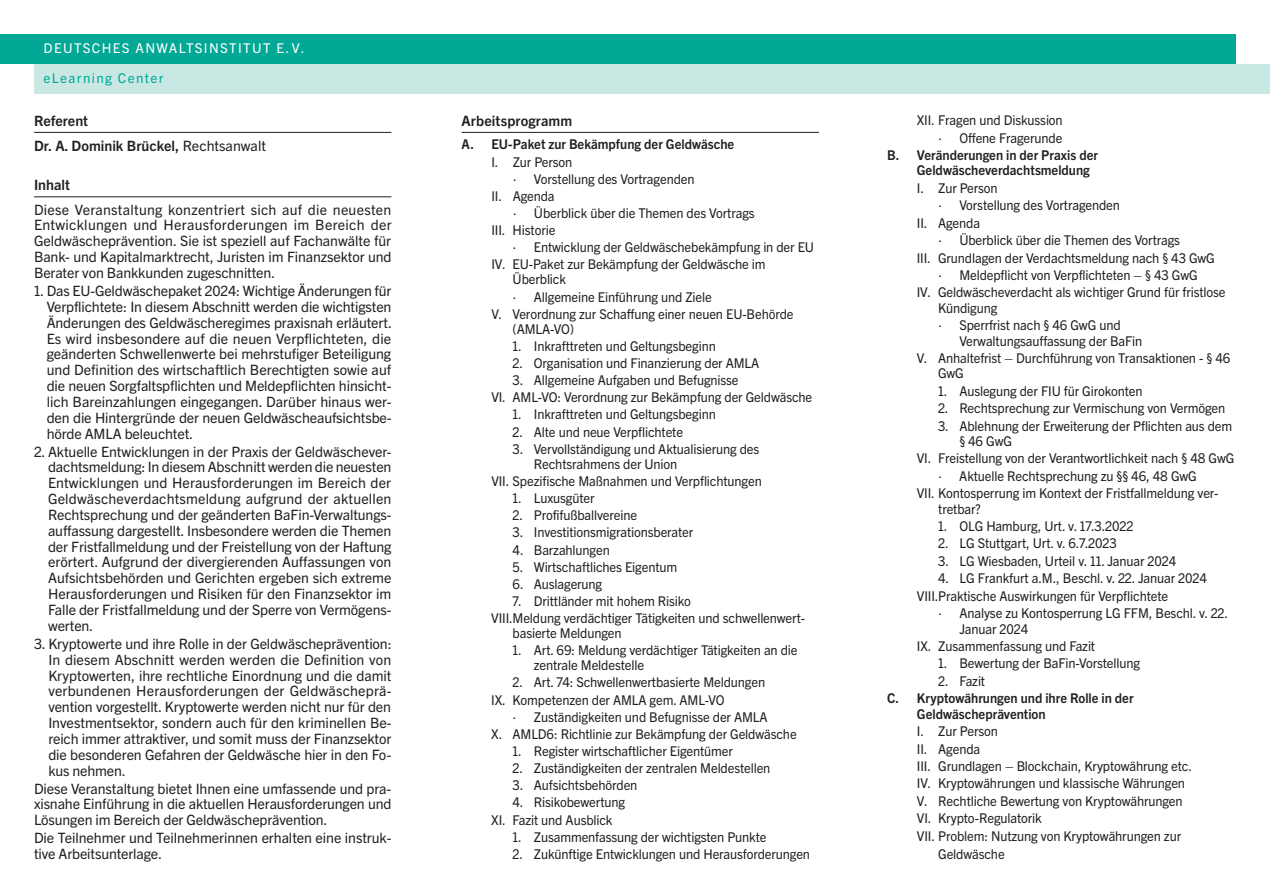
<style>
.page{position:relative;width:1270px;height:893px;background:#fff}
.page>*{position:absolute;margin:0;border:0;box-sizing:border-box;transform-origin:0 0}
.t1{font:14.25px/15.9px "Trade Gothic Next LT Pro";letter-spacing:-.01em;color:#231f20;text-align:justify}
.t2{font:700 14.25px/24.8px "Trade Gothic Next LT Pro";color:#231f20}
.t3{font:13.5px/17.1px "Trade Gothic Next LT Pro";letter-spacing:-.01em;color:#231f20;scale:.96 1}
.t4{font:700 13.5px/15.3px "Trade Gothic Next LT Pro";color:#231f20;scale:.96 1}
.t5{font:13.5px "Trade Gothic Next LT Pro";letter-spacing:.1em;color:#fff}
.t6{font:13.5px "Trade Gothic Next LT Pro";letter-spacing:.1em;color:#00a895}
.s1{font-weight:400}
.s2{font-family:"Meta OT Norm"}
</style>
<div class="page">
<div style="left:34px;top:64px;width:1235px;height:30px;background:#c9e8e4"></div>
<div style="left:0;top:34px;width:1235px;height:30px;background:#00a895"></div>
<hr style="left:461px;top:132px;width:358px;height:1px;background:#231f20">
<hr style="left:34px;top:132px;width:357px;height:1px;background:#231f20">
<hr style="left:34px;top:197px;width:357px;height:1px;background:#231f20">
<p class="t5" style="left:44px;top:39px;width:262px">DEUTSCHES ANWALTSINSTITUT E.V.</p>
<p class="t6" style="left:44px;top:69px;width:121px">eLearning Center</p>
<p class="t2" style="left:34px;top:107px;width:233px">Referent<br>Dr. A. Dominik Brückel, <span class="s1">Rechtsanwalt</span></p>
<p class="t2" style="left:34px;top:172px;width:37px">Inhalt</p>
<p class="t1" style="left:34px;top:201px;width:359px">Diese Veranstaltung konzentriert sich auf die neuesten Entwicklungen und Herausforderungen im Bereich der Geldwäscheprävention. Sie ist speziell auf Fachanwälte für Bank- und Kapitalmarktrecht, Juristen im Finanzsektor und Berater von Bankkunden zugeschnitten.</p>
<p class="t1" style="left:47px;top:282px;width:347px;text-indent:-13px">1. Das EU-Geldwäschepaket 2024: Wichtige Änderungen für Verpflichtete: In diesem Abschnitt werden die wichtigsten Änderungen des Geldwäscheregimes praxisnah erläutert.<br>Es wird insbesondere auf die neuen Verpflichteten, die geänderten Schwellenwerte bei mehrstufiger Beteiligung und Definition des wirtschaftlich Berechtigten sowie auf die neuen Sorgfaltspflichten und Meldepflichten hinsicht&shy;lich Bareinzahlungen eingegangen. Darüber hinaus wer&shy;den die Hintergründe der neuen Geldwäscheaufsichtsbe&shy;hörde AMLA beleuchtet.</p>
<p class="t1" style="left:48px;top:442px;width:345px;text-indent:-14px">2. Aktuelle Entwicklungen in der Praxis der Geldwäschever&shy;dachtsmeldung: In diesem Abschnitt werden die neuesten Entwicklungen und Herausforderungen im Bereich der Geldwäscheverdachtsmeldung aufgrund der aktuellen Rechtsprechung und der geänderten BaFin-Verwaltungs&shy;auffassung dargestellt. Insbesondere werden die Themen der Fristfallmeldung und der Freistellung von der Haftung erörtert. Aufgrund der divergierenden Auffassungen von Aufsichtsbehörden und Gerichten ergeben sich extreme Herausforderungen und Risiken für den Finanzsektor im Falle der Fristfallmeldung und der Sperre von Vermögens&shy;werten.</p>
<p class="t1" style="left:48px;top:635px;width:345px;text-indent:-14px">3. Kryptowerte und ihre Rolle in der Geldwäscheprävention:<br>In diesem Abschnitt werden werden die Definition von Kryptowerten, ihre rechtliche Einordnung und die damit verbundenen Herausforderungen der Geldwäscheprä&shy;vention vorgestellt. Kryptowerte werden nicht nur für den Investmentsektor, sondern auch für den kriminellen Be&shy;reich immer attraktiver, und somit muss der Finanzsektor die besonderen Gefahren der Geldwäsche hier in den Fo&shy;kus nehmen.</p>
<p class="t1" style="left:34px;top:779px;width:359px">Diese Veranstaltung bietet Ihnen eine umfassende und pra&shy;xisnahe Einführung in die aktuellen Herausforderungen und Lösungen im Bereich der Geldwäscheprävention.</p>
<p class="t1" style="left:34px;top:829px;width:359px">Die Teilnehmer und Teilnehmerinnen erhalten eine instruk&shy;tive Arbeitsunterlage.</p>
<p class="t2" style="left:461px;top:107px;width:112px">Arbeitsprogramm</p>
<p class="t4" style="left:461px;top:136px;width:285px">A. EU-Paket zur Bekämpfung der Geldwäsche</p>
<p class="t3" style="left:491px;top:152px;width:86px">I. Zur Person</p>
<p class="t3" style="left:512px;top:169px;width:191px"><span class="s2">·</span> Vorstellung des Vortragenden</p>
<p class="t3" style="left:491px;top:186px;width:67px">II. Agenda</p>
<p class="t3" style="left:512px;top:204px;width:253px"><span class="s2">·</span> Überblick über die Themen des Vortrags</p>
<p class="t3" style="left:491px;top:221px;width:68px">III. Historie</p>
<p class="t3" style="left:512px;top:238px;width:315px"><span class="s2">·</span> Entwicklung der Geldwäschebekämpfung in der EU</p>
<p class="t3" style="left:491px;top:255px;width:287px">IV. EU-Paket zur Bekämpfung der Geldwäsche im</p>
<p class="t3" style="left:512px;top:270px;width:57px">Überblick</p>
<p class="t3" style="left:512px;top:287px;width:209px"><span class="s2">·</span> Allgemeine Einführung und Ziele</p>
<p class="t3" style="left:491px;top:304px;width:316px">V. Verordnung zur Schaffung einer neuen EU-Behörde</p>
<p class="t3" style="left:512px;top:319px;width:66px">(AMLA-VO)</p>
<p class="t3" style="left:512px;top:336px;width:213px">1. Inkrafttreten und Geltungsbeginn</p>
<p class="t3" style="left:512px;top:354px;width:258px">2. Organisation und Finanzierung der AMLA</p>
<p class="t3" style="left:491px;top:371px;width:336px;text-indent:21px">3. Allgemeine Aufgaben und Befugnisse<br>VI. AML-VO: Verordnung zur Bekämpfung der Geldwäsche</p>
<p class="t3" style="left:512px;top:405px;width:213px">1. Inkrafttreten und Geltungsbeginn</p>
<p class="t3" style="left:512px;top:422px;width:179px">2. Alte und neue Verpflichtete</p>
<p class="t3" style="left:534px;top:440px;width:236px;line-height:15px;text-indent:-21px">3. Vervollständigung und Aktualisierung des<br>Rechtsrahmens der Union</p>
<p class="t3" style="left:491px;top:472px;width:283px">VII. Spezifische Maßnahmen und Verpflichtungen</p>
<p class="t3" style="left:512px;top:489px;width:87px">1. Luxusgüter</p>
<p class="t3" style="left:512px;top:506px;width:131px">2. Profifußballvereine</p>
<p class="t3" style="left:512px;top:523px;width:190px">3. Investitionsmigrationsberater</p>
<p class="t3" style="left:512px;top:540px;width:103px">4. Barzahlungen</p>
<p class="t3" style="left:512px;top:557px;width:173px">5. Wirtschaftliches Eigentum</p>
<p class="t3" style="left:512px;top:574px;width:95px">6. Auslagerung</p>
<p class="t3" style="left:491px;top:592px;width:328px;text-indent:21px">7. Drittländer mit hohem Risiko<br>VIII.Meldung verdächtiger Tätigkeiten und schwellenwert-</p>
<p class="t3" style="left:512px;top:624px;width:115px">basierte Meldungen</p>
<p class="t3" style="left:534px;top:642px;width:276px;line-height:15px;text-indent:-21px">1. Art. 69: Meldung verdächtiger Tätigkeiten an die zentrale Meldestelle</p>
<p class="t3" style="left:491px;top:673px;width:287px;text-indent:21px">2. Art. 74: Schwellenwertbasierte Meldungen<br>IX. Kompetenzen der AMLA gem. AML-VO</p>
<p class="t3" style="left:491px;top:707px;width:319px;text-align:center"><span class="s2">·</span> Zuständigkeiten und Befugnisse der AMLA<br>X. AMLD6: Richtlinie zur Bekämpfung der Geldwäsche</p>
<p class="t3" style="left:512px;top:742px;width:231px">1. Register wirtschaftlicher Eigentümer</p>
<p class="t3" style="left:512px;top:759px;width:270px">2. Zuständigkeiten der zentralen Meldestellen</p>
<p class="t3" style="left:512px;top:776px;width:131px">3. Aufsichtsbehörden</p>
<p class="t3" style="left:491px;top:793px;width:141px;text-indent:21px">4. Risikobewertung<br>XI. Fazit und Ausblick</p>
<p class="t3" style="left:512px;top:827px;width:266px">1. Zusammenfassung der wichtigsten Punkte</p>
<p class="t3" style="left:512px;top:844px;width:311px">2. Zukünftige Entwicklungen und Herausforderungen</p>
<p class="t3" style="left:916px;top:111px;width:153px">XII. Fragen und Diskussion</p>
<p class="t3" style="left:938px;top:128px;width:131px"><span class="s2">·</span> Offene Fragerunde</p>
<p class="t4" style="left:887px;top:147px;width:221px">B. Veränderungen in der Praxis der</p>
<p class="t4" style="left:916px;top:162px;width:182px">Geldwäscheverdachtsmeldung</p>
<p class="t3" style="left:916px;top:178px;width:86px">I. Zur Person</p>
<p class="t3" style="left:938px;top:196px;width:191px"><span class="s2">·</span> Vorstellung des Vortragenden</p>
<p class="t3" style="left:916px;top:213px;width:67px">II. Agenda</p>
<p class="t3" style="left:938px;top:231px;width:253px"><span class="s2">·</span> Überblick über die Themen des Vortrags</p>
<p class="t3" style="left:916px;top:248px;width:312px">III. Grundlagen der Verdachtsmeldung nach § 43 GwG</p>
<p class="t3" style="left:938px;top:266px;width:272px"><span class="s2">·</span> Meldepflicht von Verpflichteten – § 43 GwG</p>
<p class="t3" style="left:916px;top:283px;width:323px">IV. Geldwäscheverdacht als wichtiger Grund für fristlose</p>
<p class="t3" style="left:938px;top:298px;width:192px">Kündigung<br><span class="s2">·</span> Sperrfrist nach § 46 GwG und</p>
<p class="t3" style="left:916px;top:331px;width:328px;text-indent:43px">Verwaltungsauffassung der BaFin<br>V. Anhaltefrist – Durchführung von Transaktionen - § 46</p>
<p class="t3" style="left:937px;top:364px;width:28px">GwG</p>
<p class="t3" style="left:937px;top:381px;width:214px">1. Auslegung der FIU für Girokonten</p>
<p class="t3" style="left:937px;top:399px;width:301px">2. Rechtsprechung zur Vermischung von Vermögen</p>
<p class="t3" style="left:959px;top:417px;width:286px;line-height:15.3px;text-indent:-21px">3. Ablehnung der Erweiterung der Pflichten aus dem § 46 GwG</p>
<p class="t3" style="left:916px;top:449px;width:332px">VI. Freistellung von der Verantwortlichkeit nach § 48 GwG</p>
<p class="t3" style="left:937px;top:466px;width:271px"><span class="s2">·</span> Aktuelle Rechtsprechung zu §§ 46, 48 GwG</p>
<p class="t3" style="left:916px;top:484px;width:316px">VII. Kontosperrung im Kontext der Fristfallmeldung ver-</p>
<p class="t3" style="left:938px;top:499px;width:46px">tretbar?</p>
<p class="t3" style="left:938px;top:517px;width:205px">1. OLG Hamburg, Urt. v. 17.3.2022</p>
<p class="t3" style="left:938px;top:534px;width:187px">2. LG Stuttgart, Urt. v. 6.7.2023</p>
<p class="t3" style="left:938px;top:552px;width:249px">3. LG Wiesbaden, Urteil v. 11. Januar 2024</p>
<p class="t3" style="left:916px;top:569px;width:303px;text-indent:21px">4. LG Frankfurt a.M., Beschl. v. 22. Januar 2024<br>VIII.Praktische Auswirkungen für Verpflichtete</p>
<p class="t3" style="left:959px;top:605px;width:281px;line-height:15.3px;text-indent:-21px"><span class="s2">·</span> Analyse zu Kontosperrung LG FFM, Beschl. v. 22.<br>Januar 2024</p>
<p class="t3" style="left:916px;top:637px;width:187px">IX. Zusammenfassung und Fazit</p>
<p class="t3" style="left:938px;top:654px;width:212px">1. Bewertung der BaFin-Vorstellung</p>
<p class="t3" style="left:938px;top:671px;width:50px">2. Fazit</p>
<p class="t4" style="left:916px;top:690px;width:227px;text-indent:-30px">C. Kryptowährungen und ihre Rolle in der<br>Geldwäscheprävention</p>
<p class="t3" style="left:916px;top:722px;width:86px">I. Zur Person</p>
<p class="t3" style="left:916px;top:739px;width:67px">II. Agenda</p>
<p class="t3" style="left:916px;top:757px;width:288px">III. Grundlagen – Blockchain, Kryptowährung etc.</p>
<p class="t3" style="left:916px;top:774px;width:281px">IV. Kryptowährungen und klassische Währungen</p>
<p class="t3" style="left:916px;top:791px;width:278px">V. Rechtliche Bewertung von Kryptowährungen</p>
<p class="t3" style="left:916px;top:809px;width:131px">VI. Krypto-Regulatorik</p>
<p class="t3" style="left:916px;top:826px;width:277px">VII. Problem: Nutzung von Kryptowährungen zur</p>
<p class="t3" style="left:938px;top:845px;width:71px">Geldwäsche</p>
</div>
